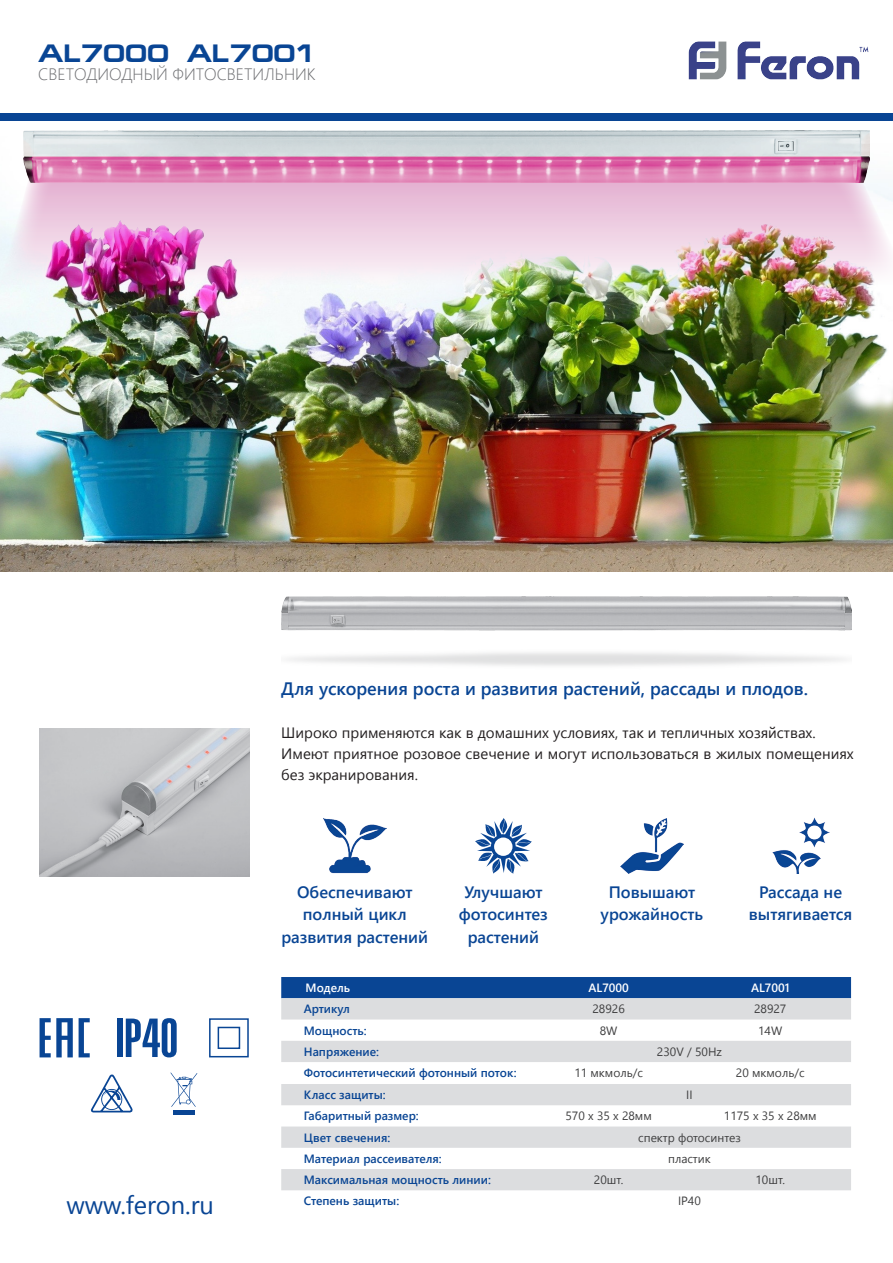
<style>
.page{position:relative;width:893px;height:1263px;background:#fff}
.page>*{position:absolute;margin:0;border:0;box-sizing:border-box;transform-origin:0 0}
.t1{font:700 25.5px "Europe Ext";color:#094594}
.t2{font:25.5px "Segoe UI";color:#094594}
.t3{font:600 18px "Segoe UI";color:#094594}
.t4{font:600 16.5px "Segoe UI";color:#094594}
.t5{font:300 16.5px "Segoe UI";color:#6c6d70}
.t6{font:15px/21px "Segoe UI";color:#231f20}
.t7{font:600 12px "Segoe UI";color:#094594}
.t8{font:12px "Segoe UI";color:#3e3e3f}
.t9{font:600 12px "Segoe UI";color:#fff}
</style>
<div class="page">
<img style="left:688px;top:41px;width:181px;height:39px">
<div style="left:0;top:113px;width:893px;height:7px;background:#094594"></div>
<img style="left:281px;top:596px;width:570px;height:70px">
<div style="left:281px;top:977px;width:570px;height:21px;background:#094594"></div>
<svg style="left:281px;top:998px;width:570px;height:192px;fill:#dcdddf"></svg>
<svg style="left:79px;top:1018px;width:11px;height:39px"></svg>
<svg style="left:40px;top:1018px;width:33px;height:39px"></svg>
<div style="left:117px;top:1018px;width:6px;height:39px;background:#094594"></div>
<svg style="left:126px;top:1018px;width:51px;height:39px"></svg>
<svg style="left:209px;top:1018px;width:40px;height:40px"></svg>
<hr style="left:173px;top:1110px;width:22px;height:4px;background:#094594">
<svg style="left:170px;top:1072px;width:27px;height:35px"></svg>
<svg style="left:91px;top:1074px;width:42px;height:39px"></svg>
<img style="left:40px;top:729px;width:210px;height:147px">
<img style="left:0;top:285px;width:893px;height:287px">
<img style="left:0;top:182px;width:893px;height:103px">
<img style="left:23px;top:131px;width:847px;height:51px">
<img style="left:323px;top:818px;width:63px;height:56px">
<img style="left:620px;top:819px;width:64px;height:54px">
<img style="left:772px;top:817px;width:57px;height:57px">
<svg style="left:475px;top:818px;width:57px;height:56px"></svg>
<p class="t1" style="left:38px;top:39px;width:281px">AL7000 AL7001</p>
<p class="t5" style="left:38px;top:60px;width:279px">СВЕТОДИОДНЫЙ ФИТОСВЕТИЛЬНИК</p>
<p class="t3" style="left:281px;top:674px;width:528px">Для ускорения роста и развития растений, рассады и плодов.</p>
<p class="t6" style="left:281px;top:722px;width:536px">Широко применяются как в домашних условиях, так и тепличных хозяйствах.</p>
<p class="t6" style="left:281px;top:743px;width:574px">Имеют приятное розовое свечение и могут использоваться в жилых помещениях без экранирования.</p>
<p class="t4" style="left:297px;top:878px;width:117px">Обеспечивают</p>
<p class="t4" style="left:303px;top:901px;width:106px">полный цикл</p>
<p class="t4" style="left:281px;top:923px;width:148px">развития растений</p>
<p class="t4" style="left:464px;top:878px;width:80px">Улучшают</p>
<p class="t4" style="left:459px;top:901px;width:90px">фотосинтез</p>
<p class="t4" style="left:468px;top:923px;width:73px">растений</p>
<p class="t4" style="left:609px;top:878px;width:88px">Повышают</p>
<p class="t4" style="left:601px;top:901px;width:104px">урожайность</p>
<p class="t4" style="left:759px;top:878px;width:85px">Рассада не</p>
<p class="t4" style="left:749px;top:901px;width:105px">вытягивается</p>
<p class="t9" style="left:306px;top:978px;width:46px">Модель</p>
<p class="t9" style="left:588px;top:978px;width:42px">AL7000</p>
<p class="t9" style="left:751px;top:978px;width:40px">AL7001</p>
<p class="t7" style="left:304px;top:999px;width:48px">Артикул</p>
<p class="t8" style="left:592px;top:999px;width:34px">28926</p>
<p class="t8" style="left:754px;top:999px;width:34px">28927</p>
<p class="t7" style="left:304px;top:1020px;width:64px">Мощность:</p>
<p class="t8" style="left:600px;top:1020px;width:19px">8W</p>
<p class="t8" style="left:758px;top:1020px;width:26px">14W</p>
<p class="t7" style="left:304px;top:1042px;width:77px">Напряжение:</p>
<p class="t8" style="left:657px;top:1042px;width:66px">230V / 50Hz</p>
<p class="t7" style="left:304px;top:1063px;width:214px">Фотосинтетический фотонный поток:</p>
<p class="t8" style="left:574px;top:1063px;width:70px">11 мкмоль/c</p>
<p class="t8" style="left:736px;top:1063px;width:70px">20 мкмоль/c</p>
<p class="t7" style="left:304px;top:1085px;width:83px">Класс защиты:</p>
<p class="t8" style="left:686px;top:1085px;width:8px">II</p>
<p class="t7" style="left:304px;top:1106px;width:116px">Габаритный размер:</p>
<p class="t8" style="left:565px;top:1106px;width:88px">570 х 35 x 28мм</p>
<p class="t8" style="left:724px;top:1106px;width:94px">1175 х 35 x 28мм</p>
<p class="t7" style="left:304px;top:1127px;width:88px">Цвет свечения:</p>
<p class="t8" style="left:638px;top:1127px;width:104px">спектр фотосинтез</p>
<p class="t7" style="left:304px;top:1149px;width:139px">Материал рассеивателя:</p>
<p class="t8" style="left:668px;top:1149px;width:44px">пластик</p>
<p class="t7" style="left:304px;top:1170px;width:188px">Максимальная мощность линии:</p>
<p class="t8" style="left:594px;top:1170px;width:31px">20шт.</p>
<p class="t8" style="left:755px;top:1170px;width:31px">10шт.</p>
<p class="t2" style="left:66px;top:1184px;width:149px">www.feron.ru</p>
<p class="t7" style="left:304px;top:1191px;width:97px">Степень защиты:</p>
<p class="t8" style="left:678px;top:1191px;width:24px">IP40</p>
</div>
